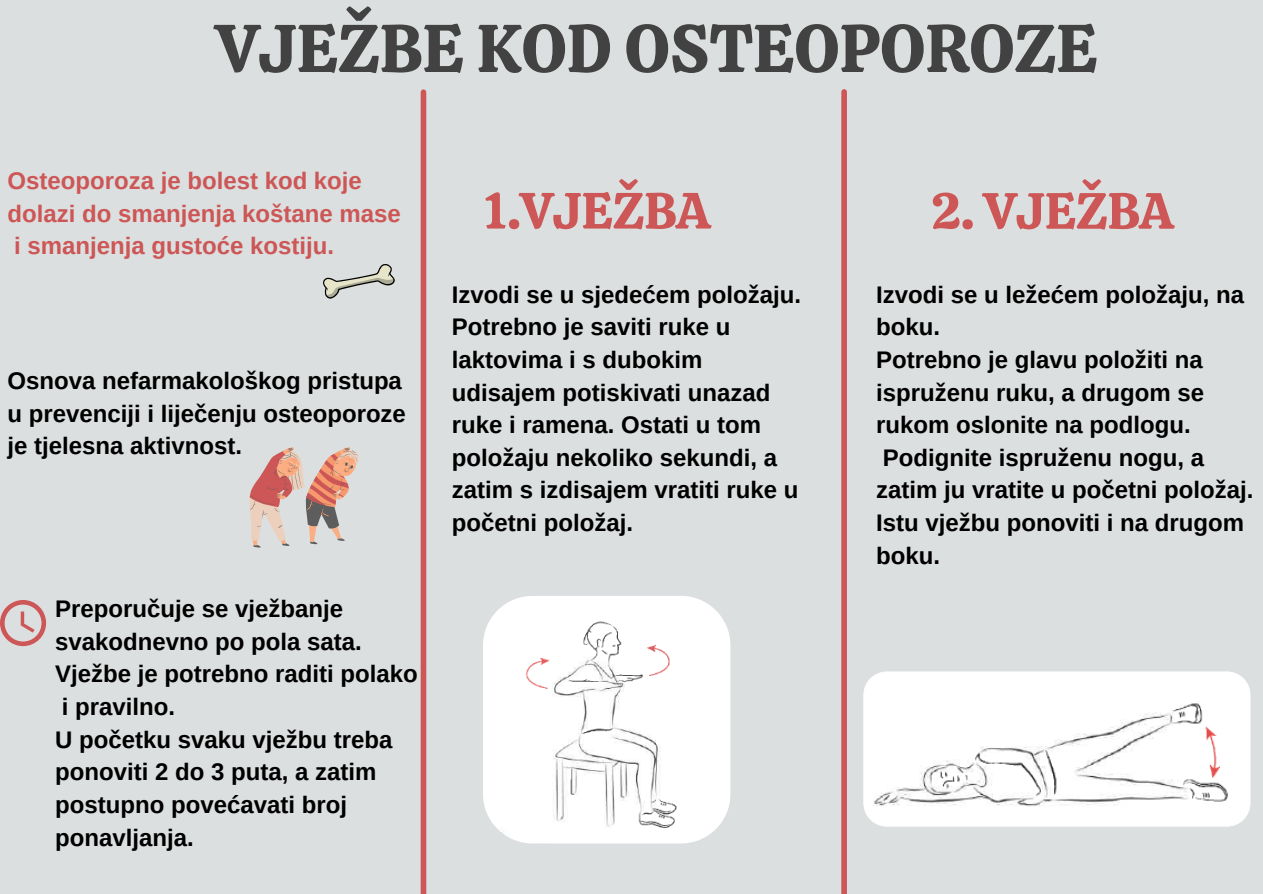
<style>
.page{position:relative;width:1263px;height:894px;background:#fff}
.page>*{position:absolute;margin:0;border:0;box-sizing:border-box;transform-origin:0 0}
.t1{font:67.5px "Calistoga";color:#424242}
.t2{font:51px "Calistoga";color:#cd5656}
.t3{font:700 24px/32.5px "Arimo";color:#000}
.t4{font:700 24px/32.5px "Arimo";color:#cd5656}
</style>
<div class="page">
<div style="left:0;top:0;width:1263px;height:893px;background:#dcdfdf"></div>
<svg style="left:863px;top:671px;width:387px;height:155px;background:#f8f7f7"></svg>
<img style="left:483px;top:595px;width:247px;height:248px;border-radius:49px">
<svg style="left:0;top:600px;width:46px;height:46px"></svg>
<svg style="left:249px;top:447px;width:110px;height:101px"></svg>
<svg style="left:323px;top:264px;width:72px;height:35px"></svg>
<div style="left:421px;top:92px;width:5px;height:801px;background:#cd5656"></div>
<div style="left:841px;top:92px;width:6px;height:801px;background:#cd5656"></div>
<p class="t1" style="left:216px;top:4px;width:883px">VJEŽBE KOD OSTEOPOROZE</p>
<p class="t4" style="left:7px;top:164px;width:395px">Osteoporoza je bolest kod koje dolazi do smanjenja koštane mase i smanjenja gustoće kostiju.</p>
<p class="t3" style="left:7px;top:364px;width:400px">Osnova nefarmakološkog pristupa u prevenciji i liječenju osteoporoze je tjelesna aktivnost.</p>
<p class="t3" style="left:55px;top:592px;width:364px">Preporučuje se vježbanje svakodnevno po pola sata.<br>Vježbe je potrebno raditi polako i pravilno.</p>
<p class="t3" style="left:55px;top:722px;width:339px">U početku svaku vježbu treba ponoviti 2 do 3 puta, a zatim postupno povećavati broj ponavljanja.</p>
<p class="t2" style="left:483px;top:177px;width:229px">1.VJEŽBA</p>
<p class="t2" style="left:931px;top:178px;width:244px">2. VJEŽBA</p>
<p class="t3" style="left:452px;top:278px;width:351px">Izvodi se u sjedećem položaju.</p>
<p class="t3" style="left:452px;top:310px;width:348px">Potrebno je saviti ruke u laktovima i s dubokim udisajem potiskivati unazad ruke i ramena. Ostati u tom položaju nekoliko sekundi, a zatim s izdisajem vratiti ruke u početni položaj.</p>
<p class="t3" style="left:876px;top:278px;width:369px">Izvodi se u ležećem položaju, na boku.</p>
<p class="t3" style="left:876px;top:343px;width:379px">Potrebno je glavu položiti na ispruženu ruku, a drugom se rukom oslonite na podlogu.<br>Podignite ispruženu nogu, a zatim ju vratite u početni položaj.</p>
<p class="t3" style="left:876px;top:506px;width:369px">Istu vježbu ponoviti i na drugom boku.</p>
</div>
